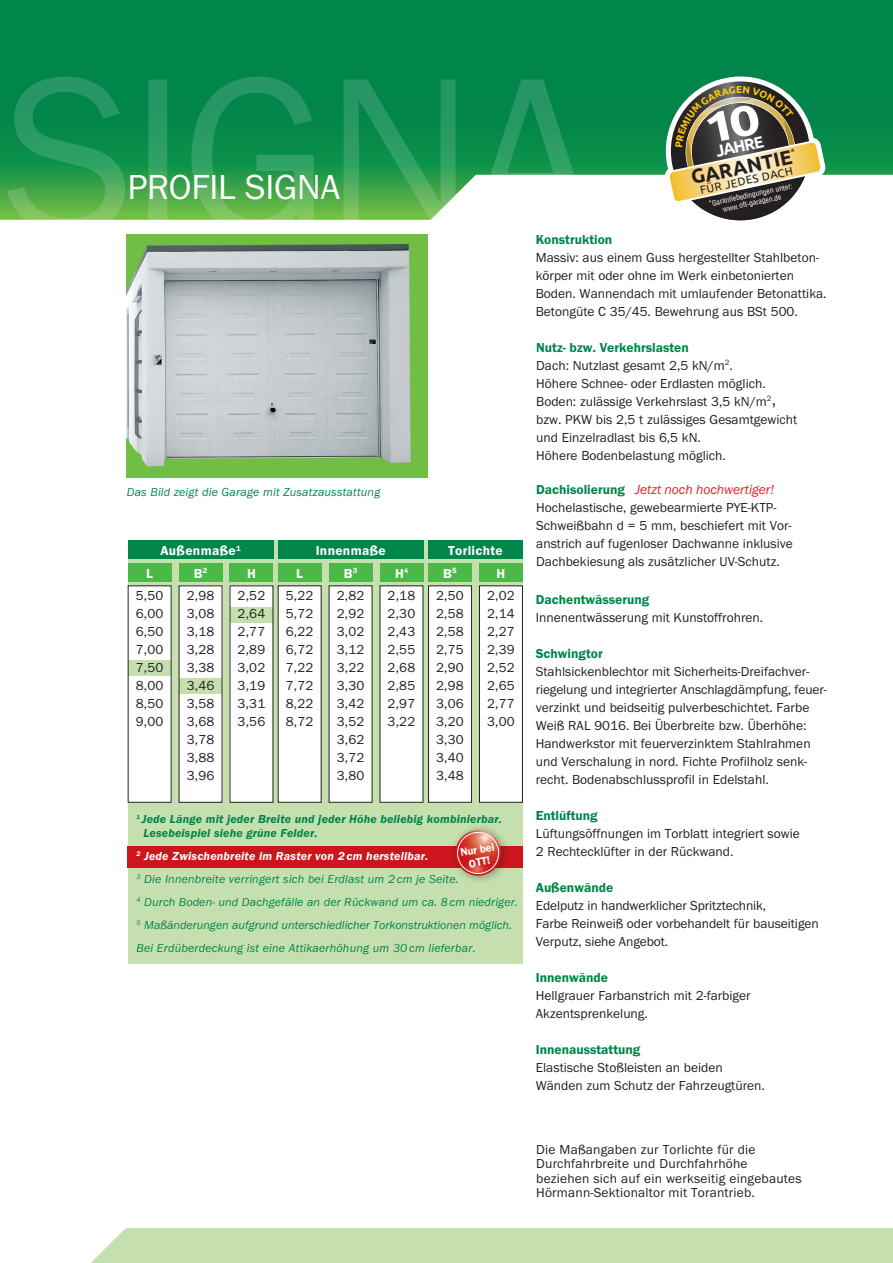
<style>
.page{position:relative;width:893px;height:1263px;background:#fff}
.page>*{position:absolute;margin:0;border:0;box-sizing:border-box;transform-origin:0 0}
.t1{font:36px "Franklin Gothic Itc T";letter-spacing:-.005em;color:#fff}
.t2{font:700 19.95px "Ubuntu";color:#231f20}
.t3{font:18px "Arial";color:#231f20}
.t4{font:700 16.2px "Ubuntu";color:#fff}
.t5{font:13.5px/18px "Franklin Gothic Itc T";color:#231f20}
.t6{font:600 13.5px "Franklin Gothic Itc T";color:#00854a}
.t7{font:600 13.5px "Franklin Gothic Itc T";letter-spacing:.025em;color:#fff}
.t8{font:13.5px "Franklin Gothic Book Cursiva";color:#ee1d23}
.t9{font:italic 12px/23px "Franklin Gothic Itc T";letter-spacing:.015em;color:#00854a}
.t10{font:italic 600 12px/14.4px "Franklin Gothic Itc T";letter-spacing:.015em;color:#00854a}
.t11{font:600 11.4px/12.5px "Franklin Gothic Itc T";color:#fff;text-align:center}
.t12{font:11.25px "Ubuntu";color:#231f20}
.t13{font:600 7.8px "Franklin Gothic Itc T";color:#fff}
.t14{font:condensed 7.5px/8.2px "Helvetica LT Std";color:#fff;text-align:center}
.s1{font-weight:600;color:#00854a}
.s2{font-weight:600;color:#fff}
</style>
<div class="page">
<div style="left:128px;top:540px;width:395px;height:424px;background:#c5e0ae"></div>
<div style="left:128px;top:586px;width:43px;height:216px;background:#fff"></div>
<div style="left:179px;top:586px;width:43px;height:216px;background:#fff"></div>
<div style="left:230px;top:586px;width:43px;height:216px;background:#fff"></div>
<div style="left:128px;top:847px;width:395px;height:21px;background:#cd151d"></div>
<div style="left:448px;top:823px;width:63px;height:63px;background:#231f20;opacity:.42"></div>
<svg style="left:453px;top:830px;width:50px;height:48px"></svg>
<svg style="left:0;top:0;width:893px;height:220px;background:#128e56"></svg>
<div style="left:380px;top:586px;width:43px;height:216px;background:#fff"></div>
<div style="left:278px;top:586px;width:43px;height:216px;background:#fff"></div>
<div style="left:329px;top:586px;width:43px;height:216px;background:#fff"></div>
<div style="left:278px;top:563px;width:43px;height:19px;background:#4cb848"></div>
<div style="left:329px;top:563px;width:43px;height:19px;background:#4cb848"></div>
<div style="left:380px;top:563px;width:43px;height:19px;background:#4cb848"></div>
<div style="left:278px;top:540px;width:145px;height:19px;background:#00854a"></div>
<div style="left:428px;top:540px;width:95px;height:19px;background:#00854a"></div>
<div style="left:128px;top:540px;width:145px;height:19px;background:#00854a"></div>
<div style="left:479px;top:586px;width:43px;height:216px;background:#fff"></div>
<div style="left:479px;top:585px;width:44px;height:218px;border:1px solid #231f20"></div>
<div style="left:429px;top:586px;width:43px;height:216px;background:#fff"></div>
<div style="left:428px;top:585px;width:44px;height:218px;border:1px solid #231f20"></div>
<div style="left:428px;top:563px;width:44px;height:19px;background:#4cb848"></div>
<div style="left:479px;top:563px;width:44px;height:19px;background:#4cb848"></div>
<div style="left:128px;top:563px;width:43px;height:19px;background:#4cb848"></div>
<div style="left:179px;top:563px;width:43px;height:19px;background:#4cb848"></div>
<div style="left:230px;top:563px;width:43px;height:19px;background:#4cb848"></div>
<svg style="left:7px;top:77px;width:586px;height:158px"></svg>
<div style="left:128px;top:660px;width:43px;height:16px;background:#c5e0ae"></div>
<div style="left:179px;top:678px;width:43px;height:15px;background:#c5e0ae"></div>
<div style="left:230px;top:607px;width:43px;height:16px;background:#c5e0ae"></div>
<img style="left:127px;top:235px;width:300px;height:243px">
<div style="left:91px;top:1228px;width:802px;height:35px;background:#c5e0ae"></div>
<svg style="left:663px;top:74px;width:163px;height:147px"></svg>
<h1 class="t1" style="left:128px;top:166px;width:215px">PROFIL SIGNA</h1>
<p class="t4" style="left:714px;top:142px;width:50px;rotate:-12deg">JAHRE</p>
<h2 class="t2" style="left:689px;top:166px;width:104px;rotate:-12deg">GARANTIE</h2>
<p class="t12" style="left:699px;top:183px;width:96px;rotate:-12deg">FÜR JEDES DACH</p>
<p class="t14" style="left:708px;top:200px;width:87px;rotate:-12deg">*Garantiebedingungen unter: www.ott-garagen.de</p>
<p class="t6" style="left:536px;top:231px;width:78px">Konstruktion</p>
<p class="t5" style="left:536px;top:248px;width:292px">Massiv: aus einem Guss hergestellter Stahlbeton&shy;körper mit oder ohne im Werk einbetonierten Boden. Wannendach mit umlaufender Betonattika.<br>Betongüte C 35/45. Bewehrung aus BSt 500.</p>
<p class="t5" style="left:536px;top:338px;width:263px"><span class="s1">Nutz- bzw. Verkehrslasten<br></span>Dach: Nutzlast gesamt 2,5 kN/m<sup>2</sup>.<br>Höhere Schnee- oder Erdlasten möglich.<br>Boden: zulässige Verkehrslast 3,5 kN/m<sup>2 </sup>bzw. PKW bis 2,5 t zulässiges Gesamtgewicht und Einzelradlast bis 6,5 kN.<br>Höhere Bodenbelastung möglich.</p>
<h3 class="t3" style="left:771px;top:386px;width:7px">,</h3>
<p class="t9" style="left:127px;top:481px;width:255px">Das Bild zeigt die Garage mit Zusatzausstattung</p>
<p class="t6" style="left:536px;top:481px;width:90px">Dachisolierung</p>
<p class="t5" style="left:536px;top:498px;width:257px">Hochelastische, gewebearmierte PYE-KTP-<br>Schweißbahn d = 5 mm, beschiefert mit Vor-</p>
<p class="t8" style="left:635px;top:481px;width:140px">Jetzt noch hochwertiger!</p>
<p class="t13" style="left:236px;top:544px;width:6px">1</p>
<p class="t7" style="left:160px;top:543px;width:77px">Außenmaße</p>
<p class="t7" style="left:316px;top:543px;width:72px">Innenmaße</p>
<p class="t7" style="left:448px;top:543px;width:56px">Torlichte</p>
<p class="t13" style="left:203px;top:566px;width:6px">2</p>
<p class="t7" style="left:247px;top:565px;width:10px">H</p>
<p class="t7" style="left:296px;top:565px;width:8px">L</p>
<p class="t7" style="left:344px;top:565px;width:15px">B<sup>3</sup></p>
<p class="t7" style="left:395px;top:565px;width:14px">H<sup>4</sup></p>
<p class="t7" style="left:443px;top:565px;width:15px">B<sup>5</sup></p>
<p class="t7" style="left:146px;top:565px;width:8px">L</p>
<p class="t7" style="left:194px;top:565px;width:10px">B</p>
<p class="t7" style="left:497px;top:565px;width:10px">H</p>
<p class="t5" style="left:136px;top:587px;width:29px;text-align:justify">5,50<br>6,00<br>6,50<br>7,00<br>7,50<br>8,00<br>8,50<br>9,00</p>
<p class="t5" style="left:187px;top:587px;width:29px">2,98</p>
<p class="t5" style="left:187px;top:605px;width:29px">3,08</p>
<p class="t5" style="left:187px;top:623px;width:29px;text-align:justify">3,18<br>3,28<br>3,38<br>3,46<br>3,58<br>3,68<br>3,78<br>3,88<br>3,96</p>
<p class="t5" style="left:238px;top:587px;width:29px;text-align:justify">2,52<br>2,64<br>2,77<br>2,89<br>3,02<br>3,19<br>3,31<br>3,56</p>
<p class="t5" style="left:286px;top:587px;width:29px;text-align:justify">5,22<br>5,72<br>6,22<br>6,72<br>7,22<br>7,72<br>8,22<br>8,72</p>
<p class="t5" style="left:337px;top:587px;width:29px">2,82<br>2,92</p>
<p class="t5" style="left:337px;top:623px;width:29px">3,02</p>
<p class="t5" style="left:337px;top:641px;width:29px;text-align:justify">3,12<br>3,22<br>3,30<br>3,42<br>3,52<br>3,62<br>3,72<br>3,80</p>
<p class="t5" style="left:388px;top:587px;width:29px;text-align:justify">2,18<br>2,30<br>2,43<br>2,55<br>2,68<br>2,85<br>2,97<br>3,22</p>
<p class="t5" style="left:436px;top:587px;width:29px;text-align:justify">2,50<br>2,58<br>2,58<br>2,75<br>2,90<br>2,98</p>
<p class="t5" style="left:436px;top:695px;width:29px">3,06<br>3,20</p>
<p class="t5" style="left:436px;top:731px;width:29px;text-align:justify">3,30<br>3,40<br>3,48</p>
<p class="t5" style="left:487px;top:587px;width:29px;text-align:justify">2,02<br>2,14<br>2,27<br>2,39<br>2,52<br>2,65<br>2,77<br>3,00</p>
<p class="t10" style="left:144px;top:812px;width:360px;text-indent:-7px"><sup>1</sup> Jede Länge mit jeder Breite und jeder Höhe beliebig kombinierbar.<br>Lesebeispiel siehe grüne Felder.</p>
<p class="t9" style="left:137px;top:845px;width:383px"><sup>2</sup> <span class="s2">Jede Zwischenbreite im Raster von 2 cm herstellbar.<br></span><sup>3</sup> Die Innenbreite verringert sich bei Erdlast um 2 cm je Seite.<br><sup>4</sup> Durch Boden- und Dachgefälle an der Rückwand um ca. 8cm niedriger.<br><sup>5</sup> Maßänderungen aufgrund unterschiedlicher Torkonstruktionen möglich.<br>Bei Erdüberdeckung ist eine Attikaerhöhung um 30 cm lieferbar.</p>
<p class="t11" style="left:459px;top:846px;width:36px;rotate:-10deg">Nur bei<br>OTT!</p>
<p class="t5" style="left:536px;top:534px;width:258px">anstrich auf fugenloser Dachwanne inklusive</p>
<p class="t5" style="left:536px;top:552px;width:245px">Dachbekiesung als zusätzlicher UV-Schutz.</p>
<p class="t6" style="left:536px;top:592px;width:115px">Dachentwässerung</p>
<p class="t5" style="left:536px;top:608px;width:229px">Innenentwässerung mit Kunstoffrohren.</p>
<p class="t6" style="left:536px;top:646px;width:68px">Schwingtor</p>
<p class="t5" style="left:536px;top:662px;width:292px">Stahlsickenblechtor mit Sicherheits-Dreifachver&shy;riegelung und integrierter Anschlagdämpfung, feuer&shy;verzinkt und beidseitig pulverbeschichtet. Farbe Weiß RAL 9016. Bei Überbreite bzw. Überhöhe:<br>Handwerkstor mit feuerverzinktem Stahlrahmen und Verschalung in nord. Fichte Profilholz senk&shy;recht. Bodenabschlussprofil in Edelstahl.</p>
<p class="t6" style="left:536px;top:808px;width:63px">Entlüftung</p>
<p class="t5" style="left:536px;top:824px;width:266px">Lüftungsöffnungen im Torblatt integriert sowie<br>2 Rechtecklüfter in der Rückwand.</p>
<p class="t6" style="left:536px;top:880px;width:79px">Außenwände</p>
<p class="t5" style="left:536px;top:896px;width:285px">Edelputz in handwerklicher Spritztechnik,<br>Farbe Reinweiß oder vorbehandelt für bauseitigen<br>Verputz, siehe Angebot.</p>
<p class="t6" style="left:536px;top:970px;width:74px">Innenwände</p>
<p class="t5" style="left:536px;top:986px;width:216px">Hellgrauer Farbanstrich mit 2-farbiger<br>Akzentsprenkelung.</p>
<p class="t6" style="left:536px;top:1042px;width:106px">Innenausstattung</p>
<p class="t5" style="left:536px;top:1058px;width:231px">Elastische Stoßleisten an beiden<br>Wänden zum Schutz der Fahrzeugtüren.</p>
<p class="t5" style="left:536px;top:1142px;width:221px;line-height:14.4px">Die Maßangaben zur Torlichte für die<br>Durchfahrbreite und Durchfahrhöhe</p>
<p class="t5" style="left:536px;top:1183px;width:220px">Hörmann-Sektionaltor mit Torantrieb.</p>
<p class="t5" style="left:536px;top:1169px;width:267px">beziehen sich auf ein werkseitig eingebautes</p>
</div>
